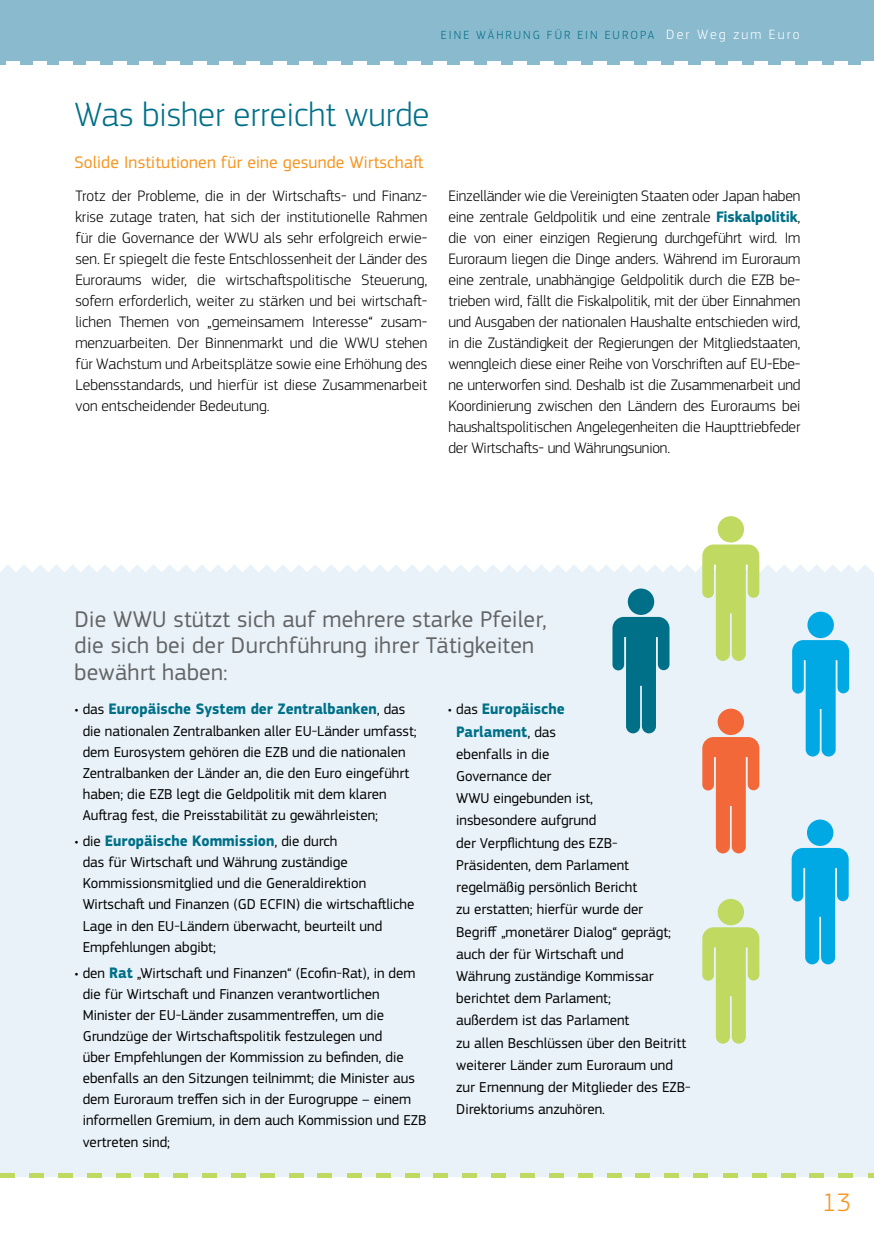
<style>
.page{position:relative;width:874px;height:1241px;background:#fff}
.page>*{position:absolute;margin:0;border:0;box-sizing:border-box;transform-origin:0 0}
.t1{font:300 35px "EC Square Sans Pro";color:#007088}
.t2{font:300 26.25px "EC Square Sans Pro";color:#f7941e}
.t3{font:23.62px/26.2px "EC Square Sans Pro";letter-spacing:.01em;color:#636466}
.t4{font:17.5px "EC Square Sans Pro";letter-spacing:.01em;color:#f7941e}
.t5{font:300 15.75px/21px "EC Square Sans Pro";letter-spacing:-.01em;color:#000;text-align:justify}
.t6{font:700 15.75px/22.2px "EC Square Sans Pro";color:#007088;text-align:center;scale:.95 1}
.t7{font:14.88px/21.2px "EC Square Sans Pro";color:#000}
.t8{font:300 12.25px "EC Square Sans Pro";letter-spacing:.17em;color:#007088}
.s1{font-size:14px;color:#fff}
.s2{font-weight:700;color:#007088}
.s3{font-weight:400;font-size:14.88px;color:#000}
.s4{font-weight:700;font-size:15.75px;color:#007088}
</style>
<div class="page">
<div style="left:0;top:541px;width:873px;height:636px;background:#e8f2f8"></div>
<svg style="left:0;top:516px;width:873px;height:527px"></svg>
<div style="left:809px;top:1172px;width:14px;height:5px;background:#bfd961"></div>
<div style="left:722px;top:1172px;width:15px;height:5px;background:#bfd961"></div>
<div style="left:751px;top:1172px;width:15px;height:5px;background:#bfd961"></div>
<div style="left:838px;top:1172px;width:14px;height:5px;background:#bfd961"></div>
<div style="left:780px;top:1172px;width:14px;height:5px;background:#bfd961"></div>
<div style="left:202px;top:1172px;width:15px;height:5px;background:#bfd961"></div>
<div style="left:173px;top:1172px;width:15px;height:5px;background:#bfd961"></div>
<div style="left:231px;top:1172px;width:14px;height:5px;background:#bfd961"></div>
<div style="left:289px;top:1172px;width:14px;height:5px;background:#bfd961"></div>
<div style="left:260px;top:1172px;width:14px;height:5px;background:#bfd961"></div>
<div style="left:87px;top:1172px;width:14px;height:5px;background:#bfd961"></div>
<div style="left:29px;top:1172px;width:15px;height:5px;background:#bfd961"></div>
<div style="left:58px;top:1172px;width:14px;height:5px;background:#bfd961"></div>
<div style="left:116px;top:1172px;width:14px;height:5px;background:#bfd961"></div>
<div style="left:0;top:1172px;width:15px;height:5px;background:#bfd961"></div>
<div style="left:144px;top:1172px;width:15px;height:5px;background:#bfd961"></div>
<div style="left:317px;top:1172px;width:15px;height:5px;background:#bfd961"></div>
<div style="left:347px;top:1172px;width:14px;height:5px;background:#bfd961"></div>
<div style="left:549px;top:1172px;width:14px;height:5px;background:#bfd961"></div>
<div style="left:577px;top:1172px;width:15px;height:5px;background:#bfd961"></div>
<div style="left:664px;top:1172px;width:14px;height:5px;background:#bfd961"></div>
<div style="left:606px;top:1172px;width:15px;height:5px;background:#bfd961"></div>
<div style="left:520px;top:1172px;width:14px;height:5px;background:#bfd961"></div>
<div style="left:635px;top:1172px;width:14px;height:5px;background:#bfd961"></div>
<div style="left:376px;top:1172px;width:14px;height:5px;background:#bfd961"></div>
<div style="left:433px;top:1172px;width:15px;height:5px;background:#bfd961"></div>
<div style="left:491px;top:1172px;width:14px;height:5px;background:#bfd961"></div>
<div style="left:462px;top:1172px;width:15px;height:5px;background:#bfd961"></div>
<div style="left:404px;top:1172px;width:15px;height:5px;background:#bfd961"></div>
<div style="left:693px;top:1172px;width:14px;height:5px;background:#bfd961"></div>
<svg style="left:868px;top:1173px;width:5px;height:4px"></svg>
<div style="left:0;top:0;width:873px;height:65px;background:#8abace"></div>
<hr style="left:860px;top:61px;width:13px;height:4px;background:#fff">
<hr style="left:807px;top:61px;width:13px;height:4px;background:#fff">
<hr style="left:834px;top:61px;width:13px;height:4px;background:#fff">
<hr style="left:754px;top:61px;width:13px;height:4px;background:#fff">
<hr style="left:674px;top:61px;width:13px;height:4px;background:#fff">
<hr style="left:701px;top:61px;width:13px;height:4px;background:#fff">
<hr style="left:781px;top:61px;width:13px;height:4px;background:#fff">
<hr style="left:727px;top:61px;width:14px;height:4px;background:#fff">
<hr style="left:193px;top:61px;width:13px;height:4px;background:#fff">
<hr style="left:166px;top:61px;width:14px;height:4px;background:#fff">
<hr style="left:220px;top:61px;width:13px;height:4px;background:#fff">
<hr style="left:273px;top:61px;width:13px;height:4px;background:#fff">
<hr style="left:246px;top:61px;width:13px;height:4px;background:#fff">
<hr style="left:86px;top:61px;width:14px;height:4px;background:#fff">
<hr style="left:33px;top:61px;width:13px;height:4px;background:#fff">
<hr style="left:60px;top:61px;width:13px;height:4px;background:#fff">
<hr style="left:113px;top:61px;width:13px;height:4px;background:#fff">
<hr style="left:6px;top:61px;width:14px;height:4px;background:#fff">
<hr style="left:140px;top:61px;width:13px;height:4px;background:#fff">
<hr style="left:299px;top:61px;width:14px;height:4px;background:#fff">
<hr style="left:327px;top:61px;width:13px;height:4px;background:#fff">
<hr style="left:513px;top:61px;width:14px;height:4px;background:#fff">
<hr style="left:540px;top:61px;width:13px;height:4px;background:#fff">
<hr style="left:620px;top:61px;width:13px;height:4px;background:#fff">
<hr style="left:566px;top:61px;width:14px;height:4px;background:#fff">
<hr style="left:487px;top:61px;width:13px;height:4px;background:#fff">
<hr style="left:593px;top:61px;width:13px;height:4px;background:#fff">
<hr style="left:353px;top:61px;width:14px;height:4px;background:#fff">
<hr style="left:407px;top:61px;width:13px;height:4px;background:#fff">
<hr style="left:460px;top:61px;width:13px;height:4px;background:#fff">
<hr style="left:433px;top:61px;width:14px;height:4px;background:#fff">
<hr style="left:380px;top:61px;width:13px;height:4px;background:#fff">
<hr style="left:646px;top:61px;width:14px;height:4px;background:#fff">
<p class="t8" style="left:440px;top:27px;width:360px">EINE WÄHRUNG FÜR EIN EUROPA <span class="s1">Der Weg zum Euro</span></p>
<h1 class="t1" style="left:74px;top:94px;width:356px">Was bisher erreicht wurde</h1>
<p class="t4" style="left:74px;top:152px;width:350px">Solide Institutionen für eine gesunde Wirtschaft</p>
<p class="t5" style="left:75px;top:185px;width:353px">Trotz der Probleme, die in der Wirtschafts- und Finanz&shy;krise zutage traten, hat sich der institutionelle Rahmen für die Governance der WWU als sehr erfolgreich erwie&shy;sen. Er spiegelt die feste Entschlossenheit der Länder des Euroraums wider, die wirtschaftspolitische Steuerung, sofern erforderlich, weiter zu stärken und bei wirtschaft&shy;lichen Themen von „gemeinsamem Interesse“ zusam&shy;menzuarbeiten. Der Binnenmarkt und die WWU stehen für Wachstum und Arbeitsplätze sowie eine Erhöhung des Lebensstandards, und hierfür ist diese Zusammenarbeit von entscheidender Bedeutung.</p>
<p class="t5" style="left:448px;top:185px;width:353px">Einzelländer wie die Vereinigten Staaten oder Japan haben eine zentrale Geldpolitik und eine zentrale <span class="s2">Fiskalpolitik</span>, die von einer einzigen Regierung durchgeführt wird. Im Euroraum liegen die Dinge anders. Während im Euroraum eine zentrale, unabhängige Geldpolitik durch die EZB be&shy;trieben wird, fällt die Fiskalpolitik, mit der über Einnahmen und Ausgaben der nationalen Haushalte entschieden wird, in die Zuständigkeit der Regierungen der Mitgliedstaaten, wenngleich diese einer Reihe von Vorschriften auf EU-Ebe&shy;ne unterworfen sind. Deshalb ist die Zusammenarbeit und Koordinierung zwischen den Ländern des Euroraums bei haushaltspolitischen Angelegenheiten die Haupttriebfeder der Wirtschafts- und Währungsunion.</p>
<h3 class="t3" style="left:74px;top:606px;width:473px">Die WWU stützt sich auf mehrere starke Pfeiler, die sich bei der Durchführung ihrer Tätigkeiten bewährt haben:</h3>
<p class="t6" style="left:74px;top:698px;width:349px"><span class="s3">• das</span> Europäische System der Zentralbanken<span class="s3">, das</span></p>
<p class="t7" style="left:83px;top:720px;width:335px">die nationalen Zentralbanken aller EU-Länder umfasst; dem Eurosystem gehören die EZB und die nationalen Zentralbanken der Länder an, die den Euro eingeführt haben; die EZB legt die Geldpolitik mit dem klaren Auftrag fest, die Preisstabilität zu gewährleisten;</p>
<p class="t6" style="left:74px;top:830px;width:278px"><span class="s3">• die</span> Europäische Kommission<span class="s3">, die durch</span></p>
<p class="t7" style="left:83px;top:851px;width:333px">das für Wirtschaft und Währung zuständige Kommissionsmitglied und die Generaldirektion Wirtschaft und Finanzen (GD ECFIN) die wirtschaftliche Lage in den EU-Ländern überwacht, beurteilt und Empfehlungen abgibt;</p>
<p class="t7" style="left:83px;top:962px;width:345px;text-indent:-8px">• den <span class="s4">Rat</span> „Wirtschaft und Finanzen“ (Ecofin-Rat), in dem die für Wirtschaft und Finanzen verantwortlichen Minister der EU-Länder zusammentreffen, um die Grundzüge der Wirtschaftspolitik festzulegen und<br>über Empfehlungen der Kommission zu befinden, die ebenfalls an den Sitzungen teilnimmt; die Minister aus dem Euroraum treffen sich in der Eurogruppe – einem informellen Gremium, in dem auch Kommission und EZB vertreten sind;</p>
<p class="t6" style="left:447px;top:698px;width:124px"><span class="s3">• das</span> Europäische<br>Parlament<span class="s3">, das</span></p>
<p class="t7" style="left:456px;top:742px;width:236px;line-height:22.2px">ebenfalls in die<br>Governance der<br>WWU eingebunden ist,<br>insbesondere aufgrund<br>der Verpflichtung des EZB-<br>Präsidenten, dem Parlament regelmäßig persönlich Bericht<br>zu erstatten; hierfür wurde der<br>Begriff „monetärer Dialog“ geprägt; auch der für Wirtschaft und<br>Währung zuständige Kommissar berichtet dem Parlament;<br>außerdem ist das Parlament<br>zu allen Beschlüssen über den Beitritt weiterer Länder zum Euroraum und zur Ernennung der Mitglieder des EZB-<br>Direktoriums anzuhören.</p>
<h2 class="t2" style="left:822px;top:1186px;width:30px">13</h2>
</div>
